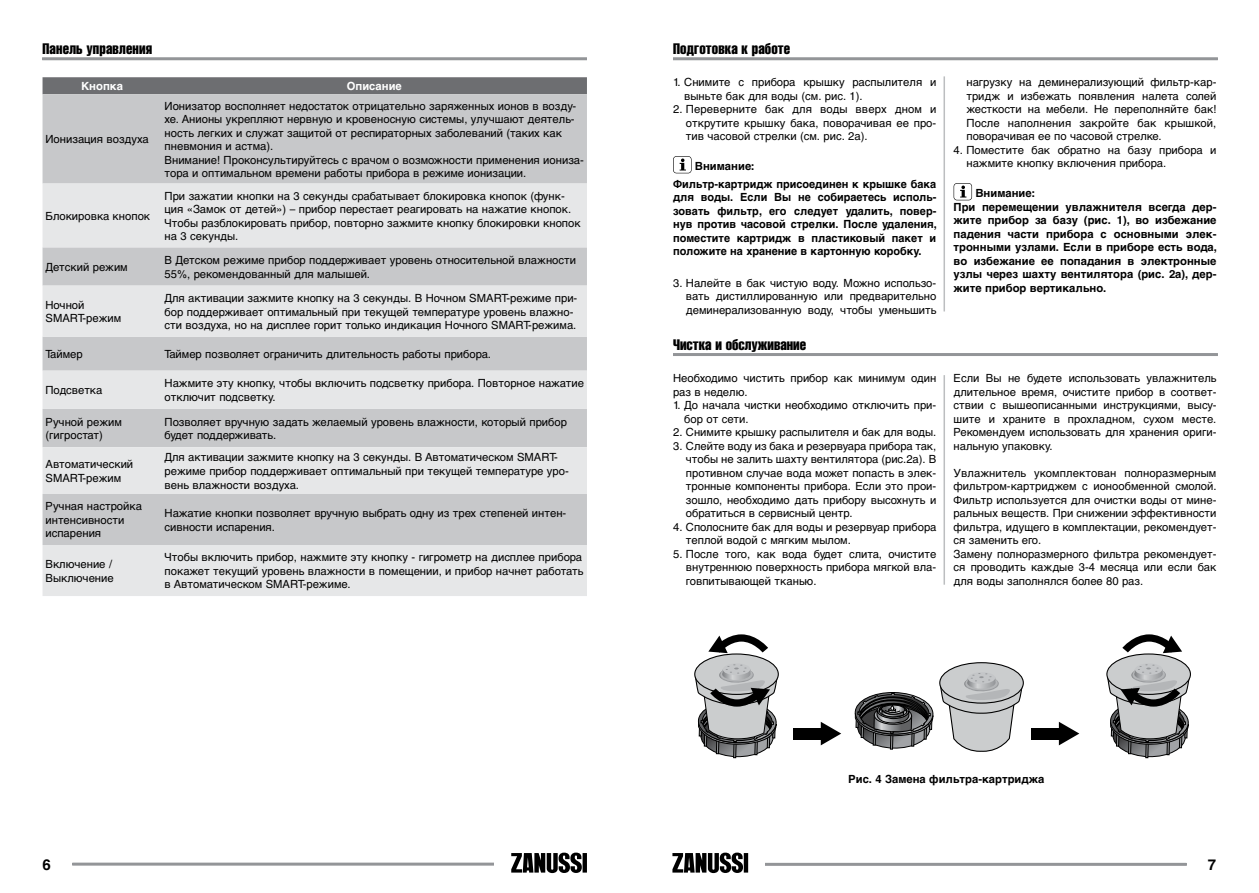
<style>
.page{position:relative;width:1259px;height:893px;background:#fff}
.page>*{position:absolute;margin:0;border:0;box-sizing:border-box;transform-origin:0 0}
.t1{font:extra-condensed 15px "Helvetica LTCYR";letter-spacing:.01em;color:#000}
.t2{font:700 15px "Helvetica LTCYR";color:#000}
.t3{font:11.25px/13.5px "Helvetica LTCYR";color:#000}
.t4{font:700 11.25px/13.5px "Helvetica LTCYR";color:#000}
.t5{font:700 11.25px "Helvetica LTCYR";color:#fff}
</style>
<div class="page">
<hr style="left:73px;top:863px;width:420px;height:3px;background:#939598">
<hr style="left:766px;top:863px;width:420px;height:3px;background:#939598">
<svg style="left:511px;top:853px;width:76px;height:20px"></svg>
<svg style="left:672px;top:853px;width:76px;height:20px"></svg>
<hr style="left:943px;top:76px;width:2px;height:235px;background:#bcbec0">
<hr style="left:43px;top:57px;width:544px;height:3px;background:#939598">
<div style="left:43px;top:77px;width:544px;height:17px;background:#6d6e71"></div>
<div style="left:43px;top:94px;width:544px;height:90px;background:#c7c8ca"></div>
<svg style="left:43px;top:184px;width:544px;height:412px;background:#d9dadc"></svg>
<hr style="left:673px;top:353px;width:544px;height:3px;background:#939598">
<hr style="left:673px;top:57px;width:544px;height:3px;background:#939598">
<div style="left:673px;top:156px;width:18px;height:17px;background:#666;border-radius:3px"></div>
<div style="left:673px;top:157px;width:18px;height:16px;background:#fff;border-radius:3px"></div>
<svg style="left:679px;top:159px;width:7px;height:12px"></svg>
<svg style="left:953px;top:183px;width:19px;height:17px"></svg>
<div style="left:954px;top:184px;width:17px;height:16px;background:#fff;border-radius:3px"></div>
<svg style="left:960px;top:186px;width:6px;height:12px"></svg>
<hr style="left:943px;top:375px;width:2px;height:210px;background:#bcbec0">
<div style="left:793px;top:728px;width:29px;height:11px;background:#000"></div>
<svg style="left:821px;top:722px;width:20px;height:23px"></svg>
<div style="left:1031px;top:728px;width:29px;height:11px;background:#000"></div>
<svg style="left:1059px;top:722px;width:20px;height:23px"></svg>
<div style="left:733px;top:741px;width:3px;height:17px;border:1px solid #000"></div>
<svg style="left:708px;top:634px;width:60px;height:23px"></svg>
<div style="left:939px;top:663px;width:84px;height:40px;background:#cbcdce;border-radius:50%"></div>
<div style="left:967px;top:672px;width:28px;height:12px;background:#c4c6c8;border-radius:50%"></div>
<svg style="left:854px;top:673px;width:169px;height:79px"></svg>
<div style="left:695px;top:654px;width:83px;height:40px;background:#cbcdce;border-radius:50%"></div>
<div style="left:723px;top:663px;width:27px;height:12px;background:#c4c6c8;border-radius:50%"></div>
<svg style="left:694px;top:664px;width:85px;height:93px"></svg>
<div style="left:1145px;top:741px;width:3px;height:17px;border:1px solid #000"></div>
<div style="left:1107px;top:654px;width:83px;height:40px;background:#cbcdce;border-radius:50%"></div>
<div style="left:1135px;top:663px;width:27px;height:12px;background:#c4c6c8;border-radius:50%"></div>
<svg style="left:1122px;top:634px;width:60px;height:23px"></svg>
<svg style="left:1106px;top:664px;width:85px;height:93px"></svg>
<h1 class="t1" style="left:43px;top:41px;width:111px">Панель управления</h1>
<p class="t5" style="left:81px;top:80px;width:43px">Кнопка</p>
<p class="t5" style="left:347px;top:80px;width:57px">Описание</p>
<p class="t3" style="left:45px;top:133px;width:105px">Ионизация воздуха</p>
<p class="t3" style="left:45px;top:209px;width:106px">Блокировка кнопок</p>
<p class="t3" style="left:165px;top:99px;width:421px">Ионизатор восполняет недостаток отрицательно заряженных ионов в возду&shy;хе. Анионы укрепляют нервную и кровеносную системы, улучшают деятель&shy;ность легких и служат защитой от респираторных заболеваний (таких как пневмония и астма).<br>Внимание! Проконсультируйтесь с врачом о возможности применения иониза&shy;тора и оптимальном времени работы прибора в режиме ионизации.</p>
<p class="t3" style="left:165px;top:189px;width:417px">При зажатии кнопки на 3 секунды срабатывает блокировка кнопок (функ&shy;ция «Замок от детей») – прибор перестает реагировать на нажатие кнопок.<br>Чтобы разблокировать прибор, повторно зажмите кнопку блокировки кнопок на 3 секунды.</p>
<p class="t3" style="left:45px;top:260px;width:84px">Детский режим</p>
<p class="t3" style="left:165px;top:253px;width:413px">В Детском режиме прибор поддерживает уровень относительной влажности<br>55%, рекомендованный для малышей.</p>
<p class="t3" style="left:45px;top:298px;width:77px">Ночной<br>SMART-режим</p>
<p class="t3" style="left:165px;top:291px;width:414px">Для активации зажмите кнопку на 3 секунды. В Ночном SMART-режиме при&shy;бор поддерживает оптимальный при текущей температуре уровень влажно&shy;сти воздуха, но на дисплее горит только индикация Ночного SMART-режима.</p>
<p class="t3" style="left:45px;top:347px;width:39px">Таймер</p>
<p class="t3" style="left:165px;top:347px;width:328px">Таймер позволяет ограничить длительность работы прибора.</p>
<p class="t3" style="left:45px;top:383px;width:58px">Подсветка</p>
<p class="t3" style="left:165px;top:377px;width:421px">Нажмите эту кнопку, чтобы включить подсветку прибора. Повторное нажатие отключит подсветку.</p>
<p class="t3" style="left:45px;top:415px;width:78px">Ручной режим (гигростат)</p>
<p class="t3" style="left:165px;top:415px;width:404px">Позволяет вручную задать желаемый уровень влажности, который прибор будет поддерживать.</p>
<p class="t3" style="left:45px;top:457px;width:89px">Автоматический<br>SMART-режим</p>
<p class="t3" style="left:165px;top:451px;width:406px">Для активации зажмите кнопку на 3 секунды. В Автоматическом SMART&shy;режиме прибор поддерживает оптимальный при текущей температуре уро&shy;вень влажности воздуха.</p>
<p class="t3" style="left:45px;top:500px;width:98px">Ручная настройка интенсивности испарения</p>
<p class="t3" style="left:165px;top:506px;width:403px">Нажатие кнопки позволяет вручную выбрать одну из трех степеней интен&shy;сивности испарения.</p>
<p class="t3" style="left:45px;top:557px;width:70px">Включение /<br>Выключение</p>
<p class="t3" style="left:165px;top:551px;width:420px;text-align:justify">Чтобы включить прибор, нажмите эту кнопку - гигрометр на дисплее прибора покажет текущий уровень влажности в помещении, и прибор начнет работать в Автоматическом SMART-режиме.</p>
<h1 class="t1" style="left:673px;top:41px;width:119px">Подготовка к работе</h1>
<p class="t3" style="left:684px;top:76px;width:254px;text-indent:-11px">1. Снимите с прибора крышку распылителя и выньте бак для воды (см. рис. 1).</p>
<p class="t3" style="left:686px;top:103px;width:252px;text-align:justify;text-indent:-13px">2. Переверните бак для воды вверх дном и открутите крышку бака, поворачивая ее про&shy;тив часовой стрелки (см. рис. 2а).</p>
<p class="t4" style="left:673px;top:157px;width:265px;line-height:17.7px;text-indent:22px">Внимание:<br>Фильтр-картридж присоединен к крышке бака</p>
<p class="t4" style="left:673px;top:191px;width:265px;text-align:justify">для воды. Если Вы не собираетесь исполь&shy;зовать фильтр, его следует удалить, повер&shy;нув против часовой стрелки. После удаления, поместите картридж в пластиковый пакет и положите на хранение в картонную коробку.</p>
<p class="t3" style="left:686px;top:276px;width:252px;text-align:justify;text-indent:-13px">3. Налейте в бак чистую воду. Можно использо&shy;вать дистиллированную или предварительно деминерализованную воду, чтобы уменьшить</p>
<h1 class="t1" style="left:673px;top:337px;width:135px">Чистка и обслуживание</h1>
<p class="t3" style="left:673px;top:371px;width:265px">Необходимо чистить прибор как минимум один раз в неделю.</p>
<p class="t3" style="left:684px;top:398px;width:253px;text-indent:-11px">1. До начала чистки необходимо отключить при&shy;бор от сети.</p>
<p class="t3" style="left:673px;top:425px;width:265px">2. Снимите крышку распылителя и бак для воды.</p>
<p class="t3" style="left:686px;top:439px;width:252px;text-align:justify;text-indent:-13px">3. Слейте воду из бака и резервуара прибора так, чтобы не залить шахту вентилятора (рис.2а). В противном случае вода может попасть в элек&shy;тронные компоненты прибора. Если это прои&shy;зошло, необходимо дать прибору высохнуть и обратиться в сервисный центр.</p>
<p class="t3" style="left:686px;top:520px;width:252px;text-indent:-13px">4. Сполосните бак для воды и резервуар прибора теплой водой с мягким мылом.</p>
<p class="t3" style="left:686px;top:547px;width:252px;text-align:justify;text-indent:-13px">5. После того, как вода будет слита, очистите внутреннюю поверхность прибора мягкой вла&shy;говпитывающей тканью.</p>
<p class="t3" style="left:966px;top:76px;width:251px;text-align:justify">нагрузку на деминерализующий фильтр-кар&shy;тридж и избежать появления налета солей жесткости на мебели. Не переполняйте бак!<br>После наполнения закройте бак крышкой, поворачивая ее по часовой стрелке.</p>
<p class="t3" style="left:966px;top:143px;width:251px;text-indent:-13px">4. Поместите бак обратно на базу прибора и нажмите кнопку включения прибора.</p>
<p class="t4" style="left:953px;top:186px;width:265px;text-indent:22px">Внимание:<br>При перемещении увлажнителя всегда дер&shy;жите прибор за базу (рис. 1), во избежание падения части прибора с основными элек&shy;тронными узлами. Если в приборе есть вода, во избежание ее попадания в электронные узлы через шахту вентилятора (рис. 2а), дер&shy;жите прибор вертикально.</p>
<p class="t3" style="left:953px;top:371px;width:264px;text-align:justify">Если Вы не будете использовать увлажнитель длительное время, очистите прибор в соответ&shy;ствии с вышеописанными инструкциями, высу&shy;шите и храните в прохладном, сухом месте.<br>Рекомендуем использовать для хранения ориги&shy;нальную упаковку.</p>
<p class="t3" style="left:953px;top:466px;width:264px">Увлажнитель укомплектован полноразмерным фильтром-картриджем с ионообменной смолой.<br>Фильтр используется для очистки воды от мине&shy;ральных веществ. При снижении эффективности фильтра, идущего в комплектации, рекомендует&shy;ся заменить его.<br>Замену полноразмерного фильтра рекомендует&shy;ся проводить каждые 3-4 месяца или если бак для воды заполнялся более 80 раз.</p>
<p class="t4" style="left:848px;top:772px;width:198px">Рис. 4 Замена фильтра-картриджа</p>
<h1 class="t2" style="left:43px;top:856px;width:10px">6</h1>
<h1 class="t2" style="left:1208px;top:856px;width:10px">7</h1>
</div>
